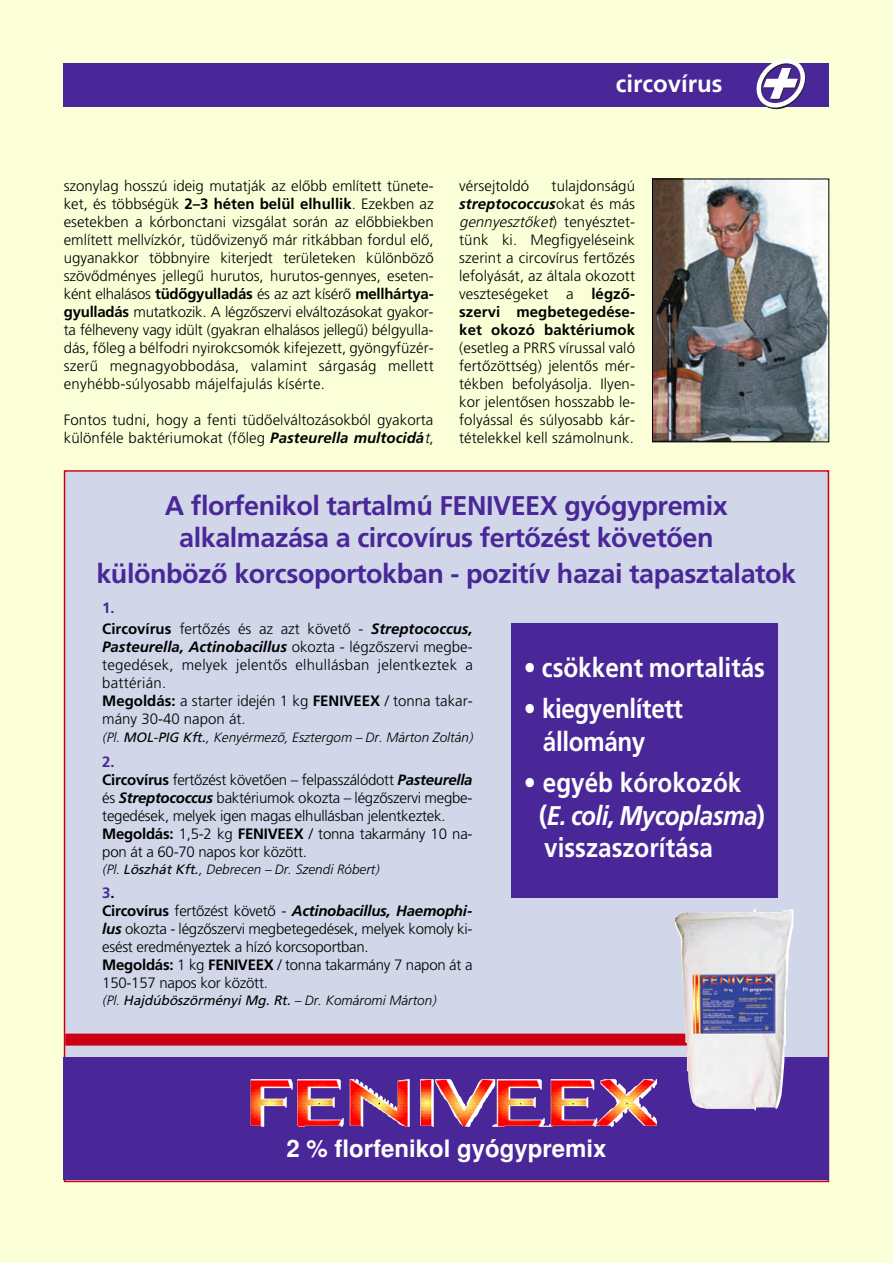
<style>
.page{position:relative;width:893px;height:1263px;background:#fbffd7}
.page>*{position:absolute;margin:0;border:0;box-sizing:border-box;transform-origin:0 0}
.t1{font:700 27px/32.4px "H Frutiger";letter-spacing:-.015em;color:#492798;text-align:center}
.t2{font:700 27px/32.4px "H Frutiger";color:#fff;scale:.9 1}
.t3{font:700 24px "H Helvetica";color:#fff}
.t4{font:700 24px "H Frutiger";color:#fff}
.t5{font:300 15px/18px "H Frutiger";color:#000}
.t6{font:italic 300 13.5px "H Frutiger";color:#000}
.t7{font:italic 13.5px "H Frutiger Roman";color:#000}
.s1{font-weight:700}
.s2{font-weight:700;font-style:italic}
.s3{font-style:italic}
.s4{font-weight:700;color:#492798}
.s5{font-family:"H Frutiger Roman";font-weight:400}
.s6{font-style:inherit}
.s7{font-family:"H Frutiger";font-weight:300}
</style>
<div class="page">
<div style="left:63px;top:63px;width:766px;height:43px;background:#492798"></div>
<svg style="left:751px;top:59px;width:56px;height:51px"></svg>
<img style="left:654px;top:181px;width:173px;height:259px">
<div style="left:652px;top:179px;width:177px;height:263px;border:1px solid #000"></div>
<div style="left:65px;top:472px;width:763px;height:709px;background:#d1d7e9"></div>
<div style="left:64px;top:1057px;width:765px;height:123px;background:#492798"></div>
<div style="left:65px;top:1033px;width:706px;height:12px;background:#ca0016"></div>
<img style="left:251px;top:1079px;width:406px;height:48px">
<img style="left:675px;top:909px;width:118px;height:201px">
<div style="left:511px;top:623px;width:267px;height:274px;background:#492798"></div>
<h2 class="t4" style="left:616px;top:69px;width:108px">circovírus</h2>
<h2 class="t4" style="left:588px;top:70px;width:136px">új termékek</h2>
<p class="t5" style="left:64px;top:176px;width:372px;text-align:justify">szony lag hosszú ide ig mu tat ják az elôbb em lí tett tü ne te - ket, és több sé gük <span class="s1">2–3 hé ten be lül el hul lik</span>. Ezek ben az ese tek ben a kór bonc ta ni vizs gá lat so rán az elôb bi ek ben em lí tett mell víz kór, tü dô vi ze nyô már rit káb ban for dul elô, ugyan ak kor több nyi re ki ter jedt te rü le te ken kü lön bö zô szö vôd mé nyes jel le gû hu ru tos, hu ru tos-gennyes, ese ten - ként el ha lá sos <span class="s1">tü dô gyul la dás</span> és az azt kí sé rô <span class="s1">mell hár tya - gyul la dás</span> mu tat ko zik. A lég zô szer vi el vál to zá so kat gya kor - ta fél he veny vagy idült (gyak ran el ha lá sos jel le gû) bél gyul la - dás, fô leg a bél fod ri nyi rok cso mók ki fe je zett, gyöngy fü zér - sze rû meg na gyob bo dá sa, va la mint sár ga ság mel lett eny hébb-sú lyo sabb má jel fa ju lás kí sér te.</p>
<p class="t5" style="left:64px;top:410px;width:371px">Fon tos tud ni, hogy a fen ti tü dô el vál to zá sok ból gya kor ta kü lön fé le bak té ri u mo kat (fô leg <span class="s2">Pas te u rel la mul to ci dá</span><span class="s3">t</span>,</p>
<p class="t5" style="left:459px;top:176px;width:177px;text-align:justify;text-indent:92px">tu laj don sá gú <span class="s2">strep to coc cu s</span>o kat és más <span class="s3">gennyesz tô ket</span>) te nyész tet - tünk ki. Meg fi gye lé se ink sze rint a cir co ví rus fer tô zés le fo lyá sát, az ál ta la oko zott vesz te sé ge ket a <span class="s1">lég zô - szer vi meg be te ge dé se - ket oko zó bak té ri u mok</span></p>
<p class="t5" style="left:459px;top:338px;width:177px;text-align:justify">(eset leg a PRRS ví rus sal va ló fer tô zött ség) je len tôs mér - ték ben be fo lyá sol ja. Ilyen - kor je len tô sen hosszabb le - fo lyás sal és sú lyo sabb kár - té te lek kel kell szá mol nunk.</p>
<p class="t5" style="left:459px;top:176px;width:71px">vér sej tol dó</p>
<h1 class="t1" style="left:165px;top:489px;width:564px">A flor fe ni kol tar tal mú FE NI VE EX gyógyp re mix al kal ma zá sa a cir co ví rus fer tô zést kö ve tô en</h1>
<h1 class="t1" style="left:96px;top:558px;width:701px">különbözô korcsoportokban - pozitív ha zai ta pasz ta la tok</h1>
<p class="t5" style="left:102px;top:597px;width:372px;line-height:21px"><span class="s4">1.<br></span><span class="s1">Cir co ví rus</span> fertôzés és az azt kö vetô - <span class="s2">Strep to coc cus,</span></p>
<p class="t5" style="left:102px;top:637px;width:372px"><span class="s2">Pas te u rel la, Ac ti no ba cil lus</span> okoz ta - légzôszer vi meg be - te ge dé sek, me lyek je lentôs el hul lás ban je lent kez tek a bat té ri án.<br><span class="s1">Meg ol dás:</span> a star ter ide jén 1 kg <span class="s1">FE NI VE EX</span> / ton na ta kar - mány 30-40 na pon át.</p>
<p class="t6" style="left:102px;top:729px;width:372px">(Pl. <span class="s5">MOL-PIG Kft.</span>, Ke nyér mezô, Esz ter gom – <span class="s6">D r. Má r to n Zo l tá n</span> )</p>
<p class="t5" style="left:102px;top:752px;width:372px"><span class="s4">2.<br></span><span class="s1">Cir co ví rus</span> fertôzést kö vetôen – fel passzá ló dott <span class="s2">Pas te u rel la </span>és <span class="s2">Strep to coc cus</span> bak té ri u mok okoz ta – légzôszer vi meg be - te ge dé sek, me lyek igen ma gas el hul lás ban je lent kez tek.<br><span class="s1">Meg ol dás:</span> 1,5-2 kg <span class="s1">FE NI VE EX</span> / ton na ta kar mány 10 na - pon át a 60-70 na pos kor kö zött.</p>
<p class="t6" style="left:102px;top:861px;width:278px">(Pl. <span class="s5">Lösz hát Kft.</span>, Deb re cen – <span class="s6">D r . Sz e n di R ó b e r t</span>)</p>
<p class="t5" style="left:102px;top:884px;width:372px"><span class="s4">3</span><span class="s1">.<br>Cir co ví rus</span> fertôzést kö vetô - <span class="s2">Ac ti no ba cil lus, Ha e mop hi - lus</span> okoz ta - légzôszer vi meg be te ge dé sek, me lyek ko moly ki - esést ered mé nyez tek a hí zó kor cso port ban.<br><span class="s1">Meg ol dás:</span> 1 kg <span class="s1">FE NI VE EX</span> / ton na ta kar mány 7 na pon át a 150-157 na pos kor kö zött.</p>
<p class="t7" style="left:102px;top:992px;width:335px"><span class="s7">(Pl.</span> Haj dú bö ször mé nyi Mg. Rt. <span class="s7">–</span> <span class="s7">Dr. Ko má ro mi Már ton</span><span class="s7">)</span></p>
<h1 class="t2" style="left:524px;top:651px;width:269px">• csök kent mor ta li tás</h1>
<h1 class="t2" style="left:543px;top:693px;width:157px;text-indent:-19px">• ki e gyen lí tett ál lo mány</h1>
<h1 class="t2" style="left:539px;top:766px;width:252px;text-indent:-15px">• egyéb kó ro ko zók (<span class="s3">E. co li, Mycop las ma</span>) vissza szo rí tá sa</h1>
<h2 class="t3" style="left:286px;top:1135px;width:322px">2 % florfenikol gyógypremix</h2>
</div>
